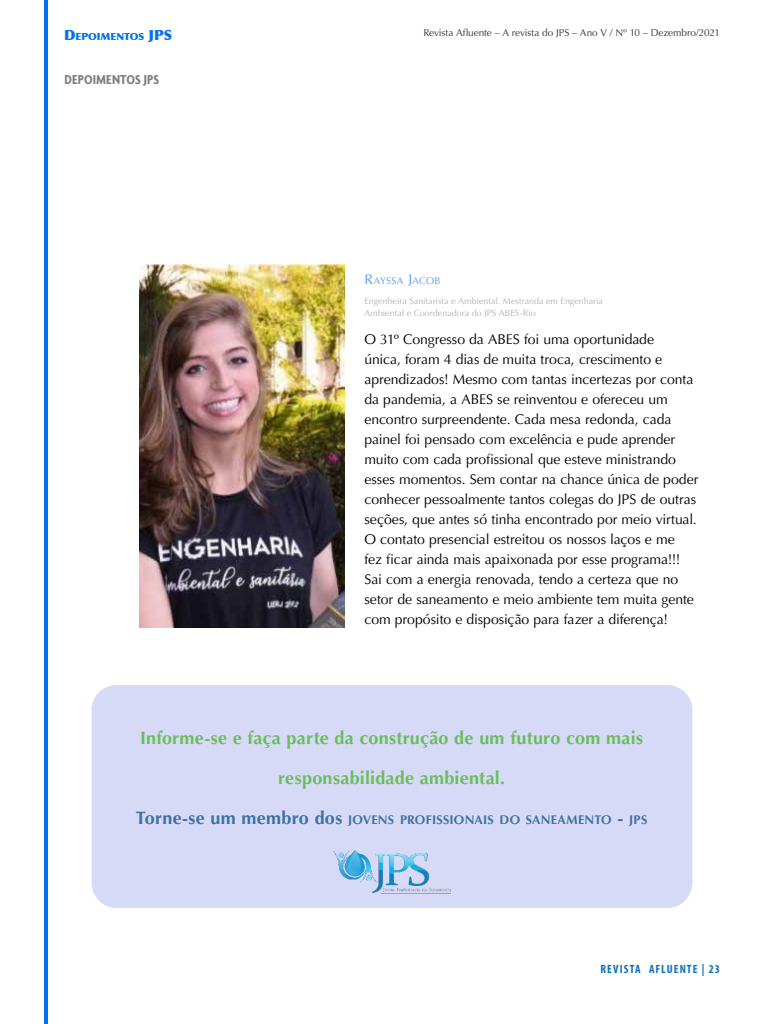
<style>
.page{position:relative;width:768px;height:1024px;background:#fff}
.page>*{position:absolute;margin:0;border:0;box-sizing:border-box;transform-origin:0 0}
.t1{font:700 18px "Optima";letter-spacing:.015em;color:#6abd5d}
.t2{font:700 18px "Optima";letter-spacing:.015em;color:#3e71a1}
.t3{font:14px/20px "Optima LT";letter-spacing:-.005em;color:#000}
.t4{font:700 condensed 14px "Agenda";letter-spacing:.005em;color:#808080}
.t5{font:700 12.6px "Optima";letter-spacing:.02em;color:#3e71a1}
.t6{font:700 condensed 12px "Myriad Pro";letter-spacing:.09em;color:#0e71b8}
.t7{font:10px "Optima";letter-spacing:-.005em;color:#333}
.t8{font:900 9.8px "Optima";color:#0070f4}
.t9{font:9.8px "Optima";letter-spacing:.025em;color:#4d9bf7}
.t10{font:9px/12px "Optima";letter-spacing:-.005em;color:#b3b3b3}
.s1{font-size:14px}
.s2{font-size:12.6px}
.s3{font-size:18px}
</style>
<div class="page">
<hr style="left:44px;top:0;width:4px;height:1024px;background:#0070f4">
<img style="left:139px;top:264px;width:205px;height:364px">
<div style="left:92px;top:685px;width:600px;height:223px;background:#d6daf6;border-radius:25px"></div>
<img style="left:333px;top:850px;width:117px;height:44px">
<p class="t8" style="left:64px;top:31px;width:100px"><span class="s1">D</span>EPOIMENTOS <span class="s1">JPS</span></p>
<p class="t7" style="left:423px;top:27px;width:298px">Revista Afluente – A revista do JPS – Ano V / Nº 10 – Dezembro/2021</p>
<p class="t4" style="left:65px;top:71px;width:96px">DEPOIMENTOS JPS</p>
<p class="t9" style="left:364px;top:275px;width:78px"><span class="s1">R</span>AYSSA <span class="s1">J</span>ACOB</p>
<p class="t10" style="left:364px;top:295px;width:240px">Engenheira Sanitarista e Ambiental. Mestranda em Engenharia<br>Ambiental e Coordenadora do JPS ABES-Rio</p>
<p class="t3" style="left:364px;top:329px;width:335px">O 31º Congresso da ABES foi uma oportunidade<br>única, foram 4 dias de muita troca, crescimento e aprendizados! Mesmo com tantas incertezas por conta da pandemia, a ABES se reinventou e ofereceu um encontro surpreendente. Cada mesa redonda, cada painel foi pensado com excelência e pude aprender muito com cada profissional que esteve ministrando esses momentos. Sem contar na chance única de poder conhecer pessoalmente tantos colegas do JPS de outras seções, que antes só tinha encontrado por meio virtual.<br>O contato presencial estreitou os nossos laços e me<br>fez ficar ainda mais apaixonada por esse programa!!!<br>Sai com a energia renovada, tendo a certeza que no setor de saneamento e meio ambiente tem muita gente com propósito e disposição para fazer a diferença!</p>
<p class="t1" style="left:140px;top:727px;width:504px">Informe-se e faça parte da construção de um futuro com mais</p>
<p class="t1" style="left:278px;top:767px;width:229px">responsabilidade ambiental.</p>
<p class="t2" style="left:136px;top:807px;width:236px">Torne-se um membro dos <span class="s2">JOVENS</span></p>
<p class="t5" style="left:400px;top:812px;width:136px">PROFISSIONAIS DO SANEAMENT</p>
<p class="t5" style="left:601px;top:812px;width:40px">O <span class="s3">-</span> JPS</p>
<p class="t6" style="left:601px;top:962px;width:121px">REVISTA AFLUENTE | 23</p>
</div>
